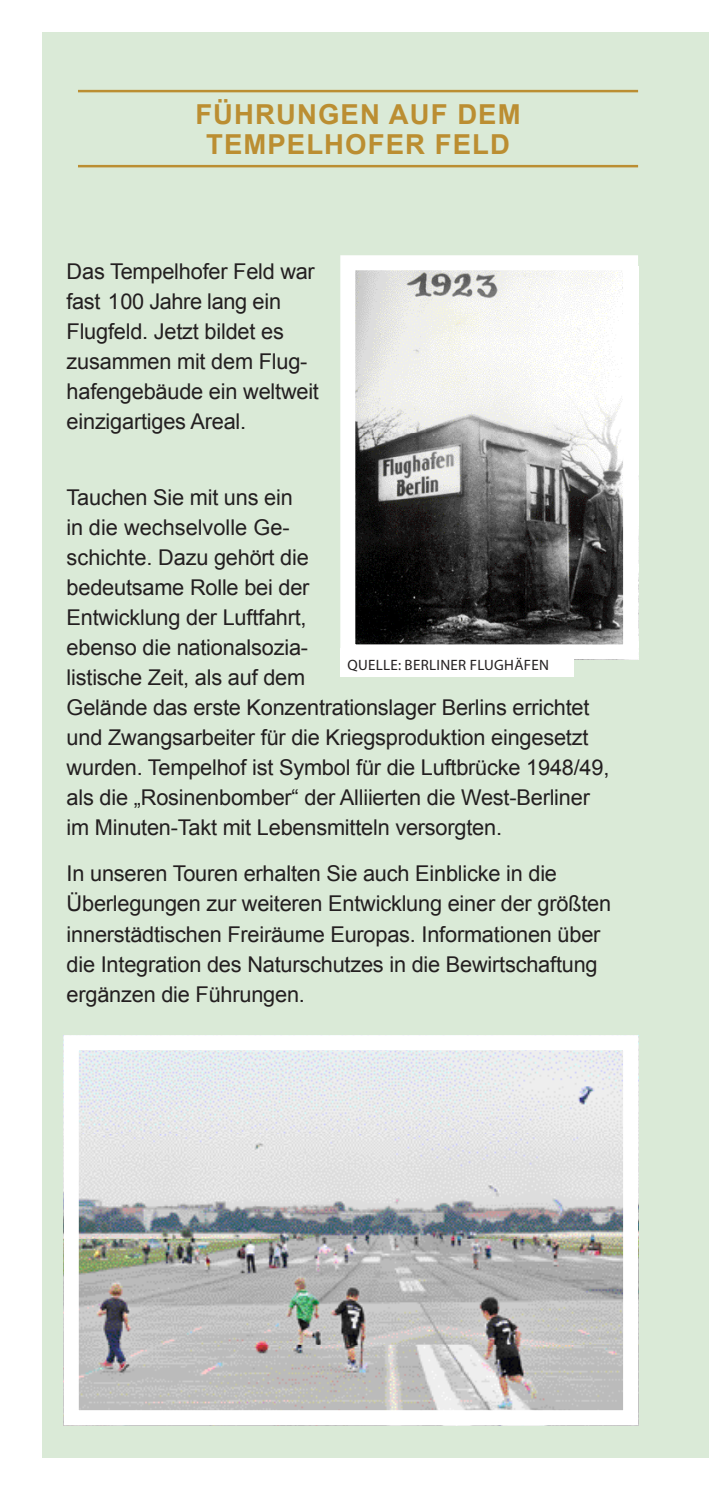
<style>
.page{position:relative;width:709px;height:1489px;background:#fff}
.page>*{position:absolute;margin:0;border:0;box-sizing:border-box;transform-origin:0 0}
.Überschrift_Exkurs_T{font:700 27.5px/30px "Arial";letter-spacing:.04em;color:#bb8e32;text-align:center}
.Fliesstext{font:21.75px/30px "Arial";letter-spacing:-.01em;color:#231f20}
.Zwischenüberschrift{font:21.75px/30px "Arial";letter-spacing:-.01em;color:#231f20}
.Bildunterschrift_sch{font:15px "Myriad Pro";letter-spacing:.02em;color:#231f20}
</style>
<div class="page">
<div style="left:42px;top:32px;width:667px;height:1425px;background:#daead7"></div>
<img style="left:356px;top:271px;width:266px;height:372px">
<div style="left:340px;top:255px;width:298px;height:404px;border:15px solid #fff"></div>
<div style="left:340px;top:648px;width:234px;height:29px;background:#fff"></div>
<hr style="left:78px;top:90px;width:560px;height:2px;background:#bb8e32">
<hr style="left:78px;top:165px;width:560px;height:2px;background:#bb8e32">
<img style="left:80px;top:1051px;width:542px;height:357px">
<div style="left:64px;top:1035px;width:574px;height:389px;border:15px solid #fff"></div>
<p class="Überschrift_Exkurs_T" style="left:195px;top:100px;width:327px">FÜHRUNGEN AUF DEM<br>TEMPELHOFER FELD</p>
<p class="Zwischenüberschrift" style="left:67px;top:256px;width:254px">Das Tempelhofer Feld war fast 100 Jahre lang ein<br>Flugfeld. Jetzt bildet es zusammen mit dem Flug&shy;hafengebäude ein weltweit einzigartiges Areal.</p>
<p class="Fliesstext" style="left:67px;top:482px;width:544px">Tauchen Sie mit uns ein<br>in die wechselvolle Ge-<br>schichte. Dazu gehört die<br>bedeutsame Rolle bei der<br>Entwicklung der Luftfahrt,<br>ebenso die nationalsozia-<br>listische Zeit, als auf dem<br>Gelände das erste Konzentrationslager Berlins errichtet und Zwangsarbeiter für die Kriegsproduktion eingesetzt wurden. Tempelhof ist Symbol für die Luftbrücke 1948/49, als die „Rosinenbomber“ der Alliierten die West-Berliner im Minuten-Takt mit Lebensmitteln versorgten.</p>
<p class="Fliesstext" style="left:67px;top:859px;width:546px">In unseren Touren erhalten Sie auch Einblicke in die Überlegungen zur weiteren Entwicklung einer der größten innerstädtischen Freiräume Europas. Informationen über die Integration des Naturschutzes in die Bewirtschaftung ergänzen die Führungen.</p>
<p class="Bildunterschrift_sch" style="left:347px;top:655px;width:203px">QUELLE: BERLINER FLUGHÄFEN</p>
</div>
